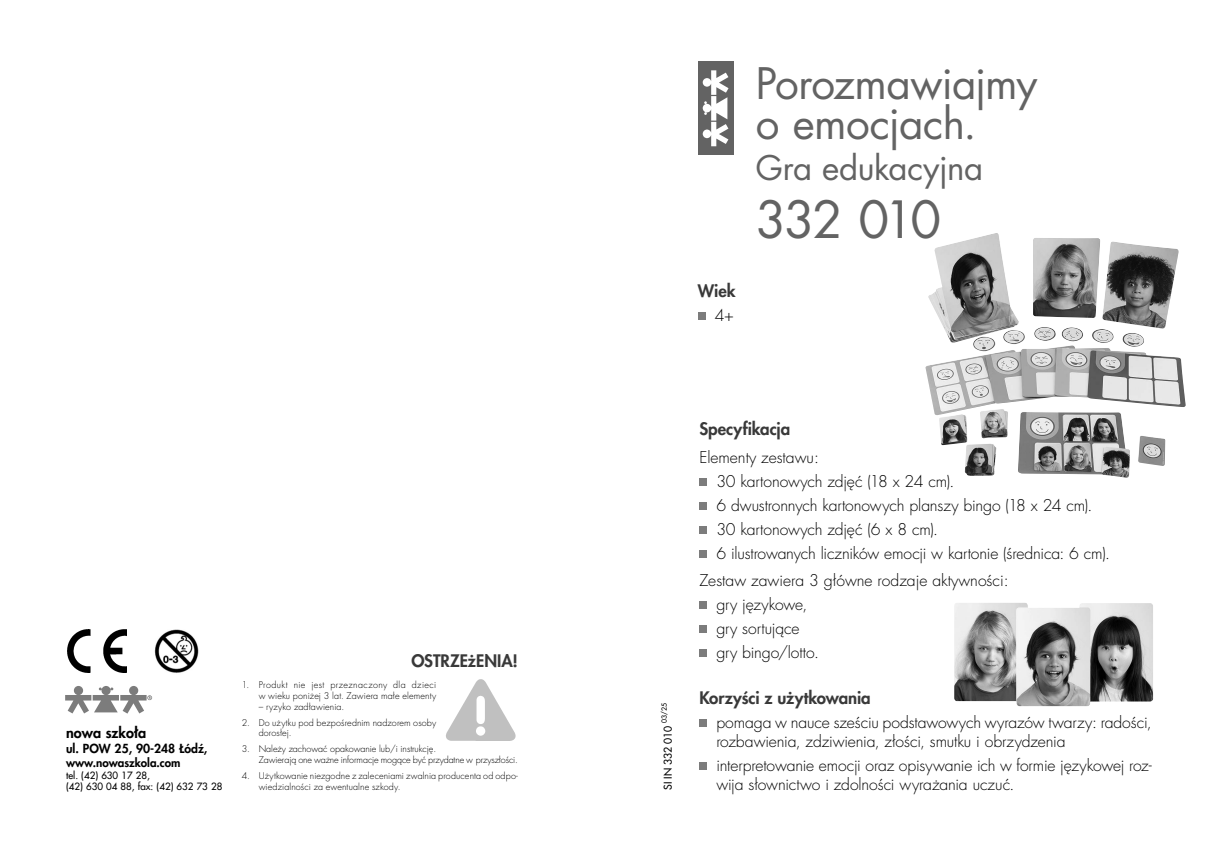
<style>
.page{position:relative;width:1217px;height:868px;background:#fff}
.page>*{position:absolute;margin:0;border:0;box-sizing:border-box;transform-origin:0 0}
.t1{font:49.95px "Futura LTS Book";letter-spacing:-.07em;color:#636363}
.t2{font:42.3px/40.5px "Futura LTS Book";letter-spacing:-.02em;color:#636363}
.t3{font:33px "Futura LTS Book";letter-spacing:-.015em;color:#636363}
.t4{font:800 16.8px "Futura LTS";letter-spacing:-.005em;color:#393939}
.t5{font:300 15.75px/24px "Futura LTS";letter-spacing:-.01em;color:#000}
.t6{font:800 14.4px "Futura LTS";color:#000}
.t7{font:800 12.15px "Futura LTS";color:#000}
.t8{font:800 11.55px "Futura LTS";color:#000}
.t9{font:10.5px "Futura LTS";color:#000}
.t10{font:9.75px/11.7px "Futura LTS";color:#000}
.t11{font:300 9px/10.8px "Futura LTS";letter-spacing:.01em;color:#000}
.t12{font:300 9px/10.8px "Futura LTS";letter-spacing:-.01em;color:#000}
.t13{font:300 9px/10.8px "Futura LTS";letter-spacing:.03em;color:#000;text-align:right}
.t14{font:6.9px "Futura LTS";color:#000}
</style>
<div class="page">
<img style="left:67px;top:629px;width:59px;height:43px">
<img style="left:446px;top:679px;width:70px;height:62px">
<svg style="left:65px;top:686px;width:87px;height:27px"></svg>
<img style="left:154px;top:629px;width:45px;height:44px">
<div style="left:699px;top:478px;width:7px;height:7px;background:#7c7c7c"></div>
<div style="left:699px;top:502px;width:7px;height:7px;background:#7c7c7c"></div>
<div style="left:699px;top:526px;width:7px;height:7px;background:#7c7c7c"></div>
<div style="left:699px;top:550px;width:7px;height:7px;background:#7c7c7c"></div>
<div style="left:699px;top:601px;width:7px;height:8px;background:#7c7c7c"></div>
<div style="left:699px;top:625px;width:7px;height:8px;background:#7c7c7c"></div>
<div style="left:699px;top:649px;width:7px;height:8px;background:#7c7c7c"></div>
<div style="left:699px;top:719px;width:7px;height:7px;background:#7c7c7c"></div>
<div style="left:699px;top:762px;width:7px;height:7px;background:#7c7c7c"></div>
<div style="left:697px;top:61px;width:36px;height:94px;background:#636363"></div>
<svg style="left:702px;top:70px;width:26px;height:76px"></svg>
<div style="left:697px;top:313px;width:8px;height:7px;background:#7c7c7c"></div>
<img style="left:925px;top:233px;width:260px;height:182px">
<img style="left:954px;top:603px;width:198px;height:103px">
<p class="t6" style="left:66px;top:723px;width:82px">nowa szko³a</p>
<p class="t7" style="left:66px;top:740px;width:143px">ul. POW 25, 90-248 £ódŸ,</p>
<p class="t8" style="left:66px;top:754px;width:116px">www.nowaszkola.com</p>
<p class="t10" style="left:66px;top:769px;width:158px">tel. (42) 630 17 28,<br>(42) 630 04 88, fax: (42) 632 73 28</p>
<p class="t4" style="left:411px;top:649px;width:108px">OSTRZE¿ENIA!</p>
<p class="t13" style="left:242px;top:679px;width:196px">1. Produkt nie jest prze zna czo ny dla dzie ci w wieku po ni ¿ej 3 lat. Zawiera małe elementy</p>
<p class="t11" style="left:259px;top:701px;width:87px">– ryzyko zadławienia.</p>
<p class="t11" style="left:259px;top:717px;width:179px;text-indent:-17px">2. Do u¿yt ku pod bezpoœrednim nad zo rem oso by do ros ³ej.</p>
<p class="t12" style="left:259px;top:743px;width:261px;text-indent:-17px">3. Na le ¿y za cho waæ opa ko wa nie lub/i in struk cjê.<br>Za wie ra j¹ one wa¿ ne in for ma cje mo g¹ ce byæ przy dat ne w przy sz³o œci.</p>
<p class="t11" style="left:259px;top:770px;width:261px;text-indent:-17px">4. Użyt ko wa nie nie zgod ne z za le ce nia mi zwal nia pro du cen ta od od po&shy;wie dzial no œci za ewen tu al ne szko dy.</p>
<p class="t4" style="left:697px;top:280px;width:39px">Wiek</p>
<p class="t5" style="left:714px;top:304px;width:21px">4+</p>
<h2 class="t2" style="left:755px;top:63px;width:283px">Porozmawiajmy o emocjach.</h2>
<h3 class="t3" style="left:755px;top:147px;width:228px">Gra edukacyjna</h3>
<h1 class="t1" style="left:755px;top:188px;width:187px">332 010</h1>
<p class="t14" style="left:659px;top:722px;width:21px;rotate:-90deg">03/25</p>
<p class="t9" style="left:660px;top:789px;width:66px;rotate:-90deg">SI IN 332 010</p>
<p class="t4" style="left:699px;top:418px;width:92px">Specyfikacja</p>
<p class="t5" style="left:716px;top:445px;width:395px;text-indent:-17px">Elementy zestawu:<br>30 kartonowych zdjęć (18 x 24 cm).<br>6 dwustronnych kartonowych planszy bingo (18 x 24 cm).<br>30 kartonowych zdjęć (6 x 8 cm).<br>6 ilustrowanych liczników emocji w kartonie (średnica: 6 cm).</p>
<p class="t5" style="left:716px;top:569px;width:294px;text-indent:-17px">Zestaw zawiera 3 główne rodzaje aktywności: gry językowe,<br>gry sortujące<br>gry bingo/lotto.</p>
<p class="t4" style="left:699px;top:686px;width:173px">Korzyści z użytkowania</p>
<p class="t5" style="left:716px;top:713px;width:436px;line-height:18.9px">pomaga w nauce sześciu podstawowych wyrazów twarzy: radości, rozbawienia, zdziwienia, złości, smutku i obrzydzenia</p>
<p class="t5" style="left:716px;top:756px;width:436px;line-height:18.9px">interpretowanie emocji oraz opisywanie ich w formie językowej roz&shy;wija słownictwo i zdolności wyrażania uczuć.</p>
</div>
